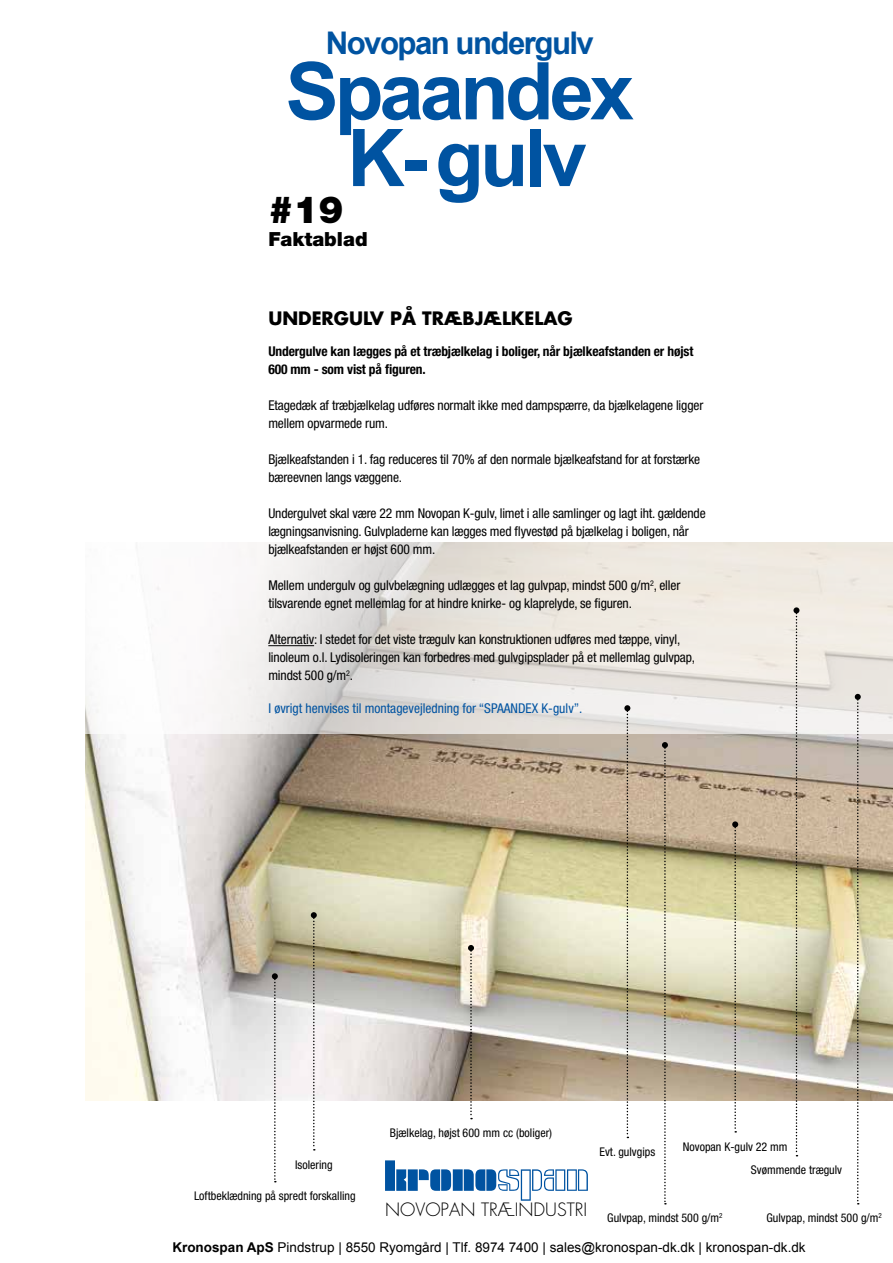
<style>
.page{position:relative;width:893px;height:1263px;background:#fff}
.page>*{position:absolute;margin:0;border:0;box-sizing:border-box;transform-origin:0 0}
.t1{font:700 79.65px/66.8px "Arial";letter-spacing:-.05em;color:#0053a1;text-align:center}
.t2{font:900 37.5px "Helvetica Neue";color:#000}
.t3{font:700 31.2px "Arial";letter-spacing:-.05em;color:#0053a1}
.t4{font:900 19.5px "Helvetica Neue";color:#000}
.t5{font:700 18px "CK Futura";color:#000}
.t6{font:300 17.85px "CK Futura";color:#000}
.t7{font:condensed 13.5px/18px "Helvetica Neue";letter-spacing:-.01em;color:#000}
.t8{font:700 condensed 13.5px/18px "Helvetica Neue";letter-spacing:-.01em;color:#000}
.t9{font:13.5px "Arial";color:#000}
.t10{font:condensed 13.5px "Helvetica Neue";color:#0053a1}
.t11{font:condensed 12px "Helvetica Neue";color:#000}
.s1{font-weight:700}
</style>
<div class="page">
<img style="left:85px;top:734px;width:808px;height:367px">
<svg style="left:85px;top:542px;width:808px;height:192px"></svg>
<svg style="left:385px;top:1160px;width:203px;height:41px"></svg>
<hr style="left:268px;top:645px;width:46px;height:1px;background:#000">
<svg style="left:793px;top:607px;width:6px;height:549px"></svg>
<svg style="left:855px;top:694px;width:6px;height:510px"></svg>
<svg style="left:662px;top:742px;width:6px;height:462px"></svg>
<svg style="left:311px;top:912px;width:6px;height:238px"></svg>
<svg style="left:272px;top:973px;width:6px;height:209px"></svg>
<svg style="left:468px;top:945px;width:6px;height:174px"></svg>
<svg style="left:624px;top:705px;width:6px;height:433px"></svg>
<svg style="left:732px;top:821px;width:6px;height:311px"></svg>
<h3 class="t3" style="left:326px;top:23px;width:270px">Novopan undergulv</h3>
<h1 class="t1" style="left:286px;top:61px;width:350px">Spaandex<br>K- gulv</h1>
<h2 class="t2" style="left:268px;top:187px;width:77px">#19</h2>
<h3 class="t4" style="left:268px;top:228px;width:101px">Faktablad</h3>
<h3 class="t5" style="left:268px;top:305px;width:306px">UNDERGULV PÅ TRÆBJÆLKELAG</h3>
<p class="t8" style="left:268px;top:342px;width:426px">Undergulve kan lægges på et træbjælkelag i boliger, når bjælkeafstanden er højst<br>600 mm - som vist på figuren.</p>
<p class="t7" style="left:268px;top:396px;width:436px">Etagedæk af træbjælkelag udføres normalt ikke med dampspærre, da bjælkelagene ligger mellem opvarmede rum.</p>
<p class="t7" style="left:268px;top:450px;width:433px">Bjælkeafstanden i 1. fag reduceres til 70% af den normale bjælkeafstand for at forstærke bæreevnen langs væggene.</p>
<p class="t7" style="left:268px;top:504px;width:439px">Undergulvet skal være 22 mm Novopan K-gulv, limet i alle samlinger og lagt iht. gældende lægningsanvisning. Gulvpladerne kan lægges med flyvestød på bjælkelag i boligen, når bjælkeafstanden er højst 600 mm.</p>
<p class="t7" style="left:268px;top:576px;width:414px">Mellem undergulv og gulvbelægning udlægges et lag gulvpap, mindst 500 g/m<sup>2</sup>, eller tilsvarende egnet mellemlag for at hindre knirke- og klaprelyde, se figuren.</p>
<p class="t7" style="left:268px;top:630px;width:428px">Alternativ: I stedet for det viste trægulv kan konstruktionen udføres med tæppe, vinyl, linoleum o.l. Lydisoleringen kan forbedres med gulvgipsplader på et mellemlag gulvpap, mindst 500 g/m<sup>2</sup>.</p>
<p class="t10" style="left:268px;top:700px;width:316px">I øvrigt henvises til montagevejledning for “SPAANDEX K-gulv”.</p>
<p class="t11" style="left:390px;top:1126px;width:164px">Bjælkelag, højst 600 mm cc (boliger)</p>
<p class="t11" style="left:683px;top:1139px;width:106px">Novopan K-gulv 22 mm</p>
<p class="t11" style="left:599px;top:1145px;width:57px">Evt. gulvgips</p>
<p class="t11" style="left:295px;top:1157px;width:39px">Isolering</p>
<p class="t11" style="left:194px;top:1189px;width:163px">Loftbeklædning på spredt forskalling</p>
<p class="t9" style="left:172px;top:1238px;width:635px"><span class="s1">Kronospan ApS</span> Pindstrup | 8550 Ryomgård | Tlf. 8974 7400 | sales@kronospan-dk.dk | kronospan-dk.dk</p>
<p class="t11" style="left:751px;top:1163px;width:93px">Svømmende trægulv</p>
<h3 class="t6" style="left:385px;top:1197px;width:204px">NOVOPAN TRÆINDUSTRI</h3>
<p class="t11" style="left:607px;top:1211px;width:117px">Gulvpap, mindst 500 g/m<sup>2</sup></p>
<p class="t11" style="left:766px;top:1211px;width:117px">Gulvpap, mindst 500 g/m<sup>2</sup></p>
</div>
